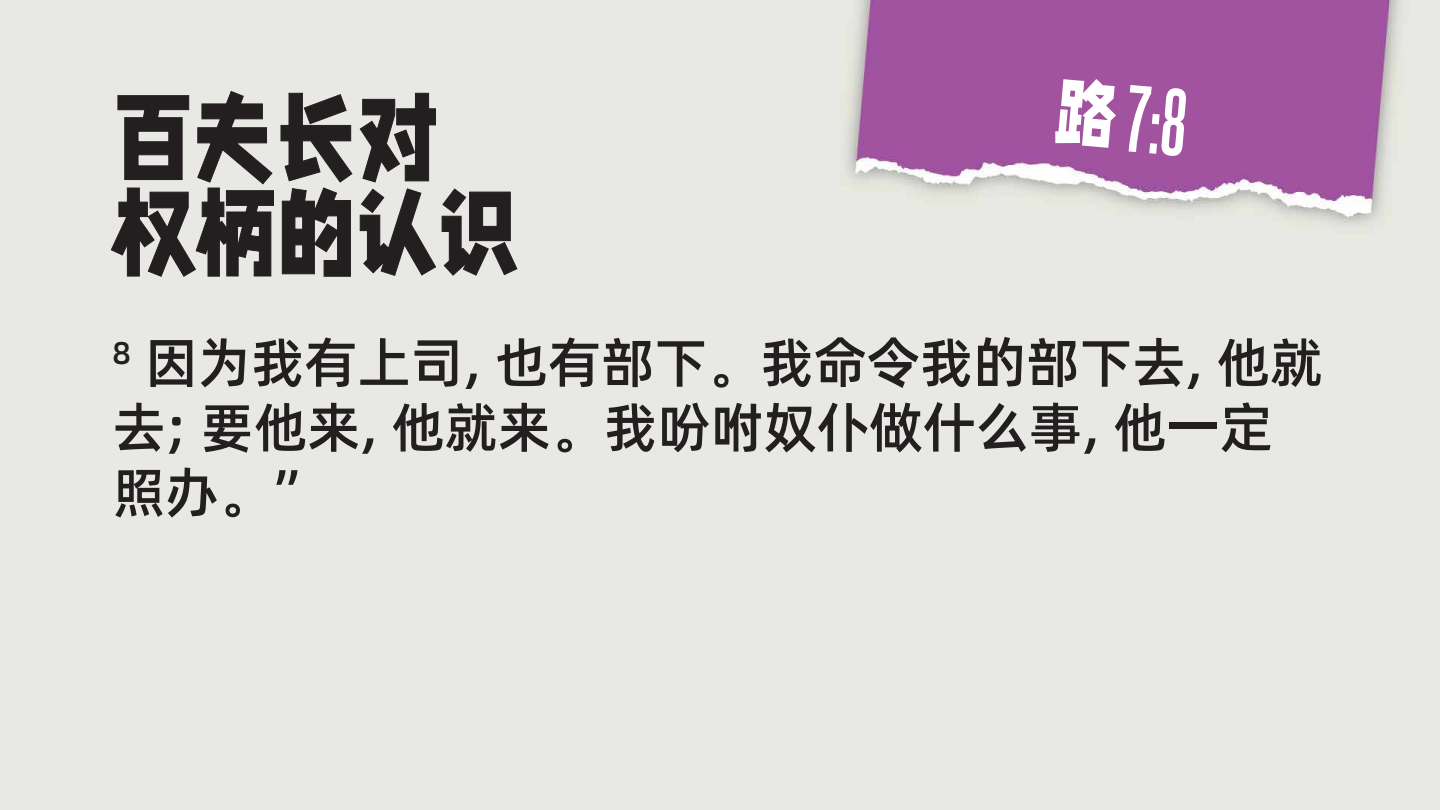
<style>
.page{position:relative;width:1440px;height:810px;background:#fff}
.page>*{position:absolute;margin:0;border:0;box-sizing:border-box;transform-origin:0 0}
.t1{font:88.12px/94.5px "Zi Zhi Qu Xi Mai Ti";color:#231f20}
.t2{font:700 80.7px "Steelfish Rg";color:#fff}
.t3{font:500 54px/64.8px "Alibaba Pu Hui Ti";color:#231f20}
.s1{font-family:"Zi Zhi Qu Xi Mai Ti";font-weight:400;font-size:67.28px}
</style>
<div class="page">
<img style="left:0;top:0;width:1440px;height:810px">
<svg style="left:110px;top:91px;width:164px;height:186px;background:#d8d8d4"></svg>
<svg style="left:280px;top:93px;width:73px;height:184px;background:#d6d6d2"></svg>
<svg style="left:359px;top:93px;width:159px;height:183px;background:#dcdcd8"></svg>
<h1 class="t1" style="left:113px;top:93px;width:409px">百夫长对权柄的认识</h1>
<h2 class="t2" style="left:1060px;top:54px;width:133px;rotate:5deg"><span class="s1">路</span>7:8</h2>
<p class="t3" style="left:113px;top:327px;width:1212px"><sup>8</sup> 因为我有上司, 也有部下。我命令我的部下去, 他就去; 要他来, 他就来。我吩咐奴仆做什么事, 他一定照办。”</p>
</div>
